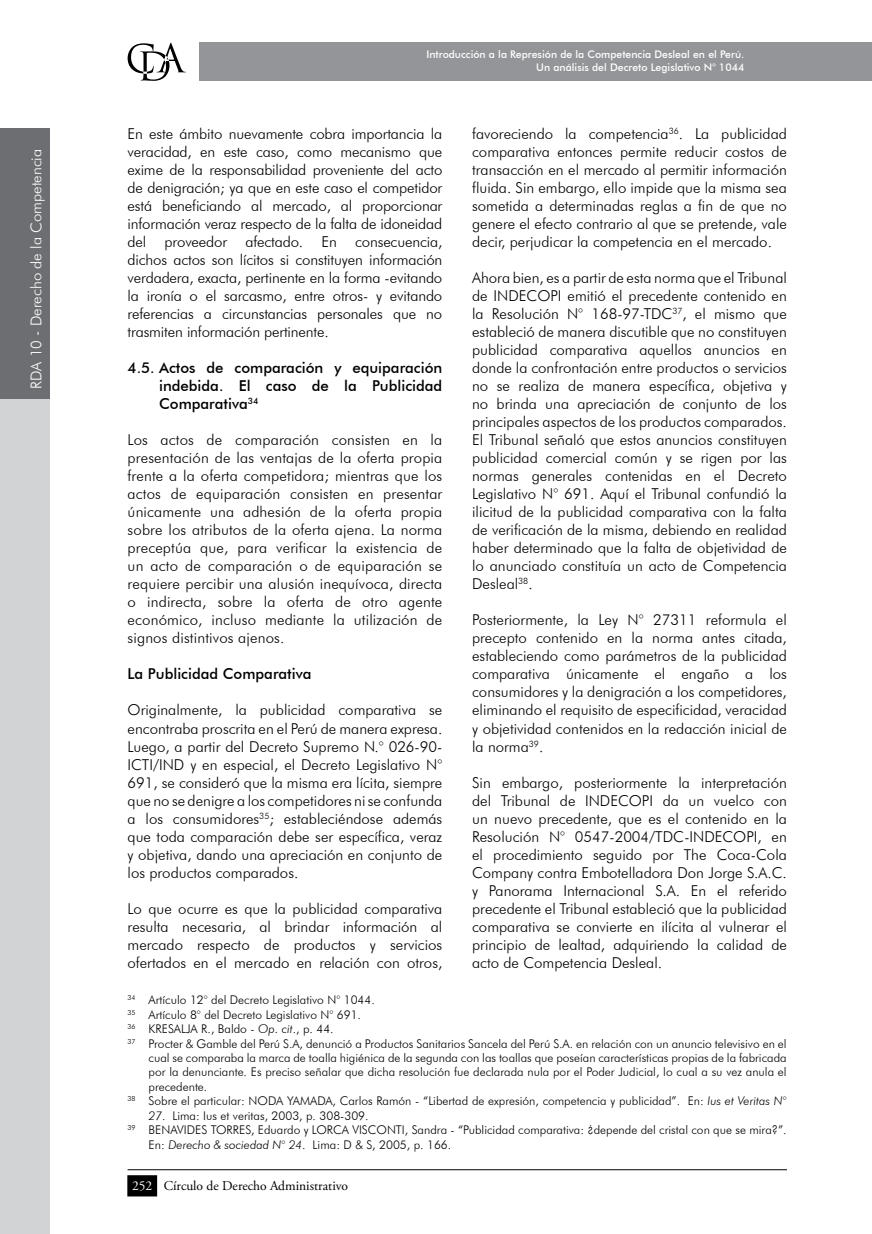
<style>
.page{position:relative;width:872px;height:1234px;background:#fff}
.page>*{position:absolute;margin:0;border:0;box-sizing:border-box;transform-origin:0 0}
.t1{font:300 15px/18px "Futura BT";color:#000;text-align:justify}
.t2{font:500 15px/18px "Futura BT";color:#000;text-align:justify}
.t3{font:300 15px "Futura BT";color:#fff}
.t4{font:13.5px "Adobe Garamond Pro";color:#000}
.t5{font:300 12px/14.4px "Futura BT";color:#000}
.t6{font:500 10.5px/12.6px "Futura BT";color:#fff;text-align:right}
.s1{font-style:italic}
.s2{color:#fff}
</style>
<div class="page">
<div style="left:199px;top:43px;width:673px;height:38px;background:#939598"></div>
<svg style="left:128px;top:43px;width:58px;height:38px"></svg>
<hr style="left:128px;top:1168px;width:659px;height:1px;background:#000">
<div style="left:128px;top:1175px;width:28px;height:20px;background:#000"></div>
<div style="left:127px;top:1174px;width:30px;height:22px;border:2px solid #000"></div>
<div style="left:0;top:395px;width:50px;height:838px;background:#d1d3d4"></div>
<div style="left:0;top:128px;width:50px;height:271px;background:#6d6e71"></div>
<p class="t3" style="left:27px;top:388px;width:241px;rotate:-90deg">RDA 10 - Derecho de la Competencia</p>
<p class="t6" style="left:426px;top:48px;width:319px">Introducción a la Represión de la Competencia Desleal en el Perú.<br>Un análisis del Decreto Legislativo N° 1044</p>
<p class="t1" style="left:472px;top:125px;width:316px">favoreciendo la competencia<sup>36</sup>. La publicidad comparativa entonces permite reducir costos de transacción en el mercado al permitir información fluida. Sin embargo, ello impide que la misma sea sometida a determinadas reglas a fin de que no genere el efecto contrario al que se pretende, vale decir, perjudicar la competencia en el mercado.</p>
<p class="t1" style="left:472px;top:269px;width:316px">Ahora bien, es a partir de esta norma que el Tribunal de I NDECOPI emitió el precedente contenido en la Resolución N° 168-97-TDC<sup>37</sup>, el mismo que estableció de manera discutible que no constituyen publicidad comparativa aquellos anuncios en donde la confrontación entre productos o servicios no se realiza de manera específica, objetiva y no brinda una apreciación de conjunto de los principales aspectos de los productos comparados.<br>E l Tribunal señaló que estos anuncios constituyen publicidad comercial común y se rigen por las normas generales contenidas en el Decreto Legislativo N° 691. Aquí el Tribunal confundió la ilicitud de la publicidad comparativa con la falta de verificación de la misma, debiendo en realidad haber determinado que la falta de objetividad de lo anunciado constituía un acto de Competencia Desleal<sup>38</sup>.</p>
<p class="t1" style="left:472px;top:611px;width:316px">Posteriormente, la Ley N° 27311 reformula el precepto contenido en la norma antes citada, estableciendo como parámetros de la publicidad comparativa únicamente el engaño a los consumidores y la denigración a los competidores, eliminando el requisito de especificidad, veracidad y objetividad contenidos en la redacción inicial de la norma<sup>39</sup>.</p>
<p class="t1" style="left:472px;top:773px;width:316px">Sin embargo, posteriormente la interpretación del Tribunal de I NDECOPI da un vuelco con un nuevo precedente, que es el contenido en la Resolución N° 0547-2004/TDC-I NDECOPI, en el procedimiento seguido por The Coca-Cola Company contra Embotelladora Don Jorge S.A.C. y Panorama I nternacional S.A. E n el referido precedente el Tribunal estableció que la publicidad comparativa se convierte en ilícita al vulnerar el principio de lealtad, adquiriendo la calidad de acto de Competencia Desleal.</p>
<p class="t1" style="left:128px;top:125px;width:316px">E n este ámbito nuevamente cobra importancia la veracidad, en este caso, como mecanismo que exime de la responsabilidad proveniente del acto de denigración; ya que en este caso el competidor está beneficiando al mercado, al proporcionar información veraz respecto de la falta de idoneidad del proveedor afectado. E n consecuencia, dichos actos son lícitos si constituyen información verdadera, exacta, pertinente en la forma -evitando la ironía o el sarcasmo, entre otros- y evitando referencias a circunstancias personales que no trasmiten información pertinente.</p>
<p class="t2" style="left:159px;top:359px;width:285px;text-indent:-31px">4.5. Actos de comparación y equiparación indebida. El caso de la Publicidad Comparativa<sup>34</sup></p>
<p class="t1" style="left:128px;top:431px;width:316px">Los actos de comparación consisten en la presentación de las ventajas de la oferta propia frente a la oferta competidora; mientras que los actos de equiparación consisten en presentar únicamente una adhesión de la oferta propia sobre los atributos de la oferta ajena. La norma preceptúa que, para verificar la existencia de un acto de comparación o de equiparación se requiere percibir una alusión inequívoca, directa o indirecta, sobre la oferta de otro agente económico, incluso mediante la utilización de signos distintivos ajenos.</p>
<p class="t2" style="left:128px;top:665px;width:185px">La Publicidad Comparativa</p>
<p class="t1" style="left:128px;top:701px;width:316px">Originalmente, la publicidad comparativa se encontraba proscrita en el Perú de manera expresa.<br>Luego, a partir del Decreto Supremo N.° 026-90- I CTI/I ND y en especial, el Decreto Legislativo N° 691, se consideró que la misma era lícita, siempre que no se denigre a los competidores ni se confunda a los consumidores<sup>35</sup>; estableciéndose además que toda comparación debe ser específica, veraz y objetiva, dando una apreciación en conjunto de los productos comparados.</p>
<p class="t1" style="left:128px;top:899px;width:316px">Lo que ocurre es que la publicidad comparativa resulta necesaria, al brindar información al mercado respecto de productos y servicios ofertados en el mercado en relación con otros,</p>
<p class="t5" style="left:127px;top:992px;width:249px"><sup>34</sup> Artículo 12° del Decreto Legislativo N° 1044.</p>
<p class="t5" style="left:127px;top:1006px;width:235px"><sup>35</sup> Artículo 8° del Decreto Legislativo N° 691.</p>
<p class="t5" style="left:127px;top:1021px;width:208px"><sup>36</sup> KRESALJA R., Baldo - <span class="s1">Op. cit</span>., p. 44.</p>
<p class="t5" style="left:127px;top:1035px;width:661px"><sup>37</sup> Procter &amp; Gamble del Perú S.A, denunció a Productos Sanitarios Sancela del Perú S.A. en relación con un anuncio televisivo en el</p>
<p class="t5" style="left:149px;top:1050px;width:639px">cual se comparaba la marca de toalla higiénica de la segunda con las toallas que poseían características propias de la fabricada</p>
<p class="t5" style="left:149px;top:1064px;width:639px">por la denunciante. Es preciso señalar que dicha resolución fue declarada nula por el Poder Judicial, lo cual a su vez anula el</p>
<p class="t5" style="left:149px;top:1078px;width:60px">precedente.</p>
<p class="t5" style="left:127px;top:1093px;width:661px"><sup>38</sup> Sobre el particular: NODA YAMADA, Carlos Ramón - “Libertad de expresión, competencia y publicidad”. E n: <span class="s1">Ius et Veritas N°</span></p>
<p class="t5" style="left:127px;top:1107px;width:243px;text-indent:21px"><span class="s1">27</span>. Lima: I us et veritas, 2003, p. 308-309.<br><sup>39</sup> BENAVIDES</p>
<p class="t5" style="left:149px;top:1122px;width:639px;text-indent:62px">TORRES, Eduardo y LORCA VISCONTI, Sandra - “Publicidad comparativa: ¿depende del cristal con que se mira?”.<br>E n: <span class="s1">Derecho &amp; sociedad N° 24</span>. Lima: D &amp; S, 2005, p. 166.</p>
<p class="t4" style="left:132px;top:1176px;width:218px"><span class="s2">252</span> Círculo de Derecho Administrativo</p>
</div>
